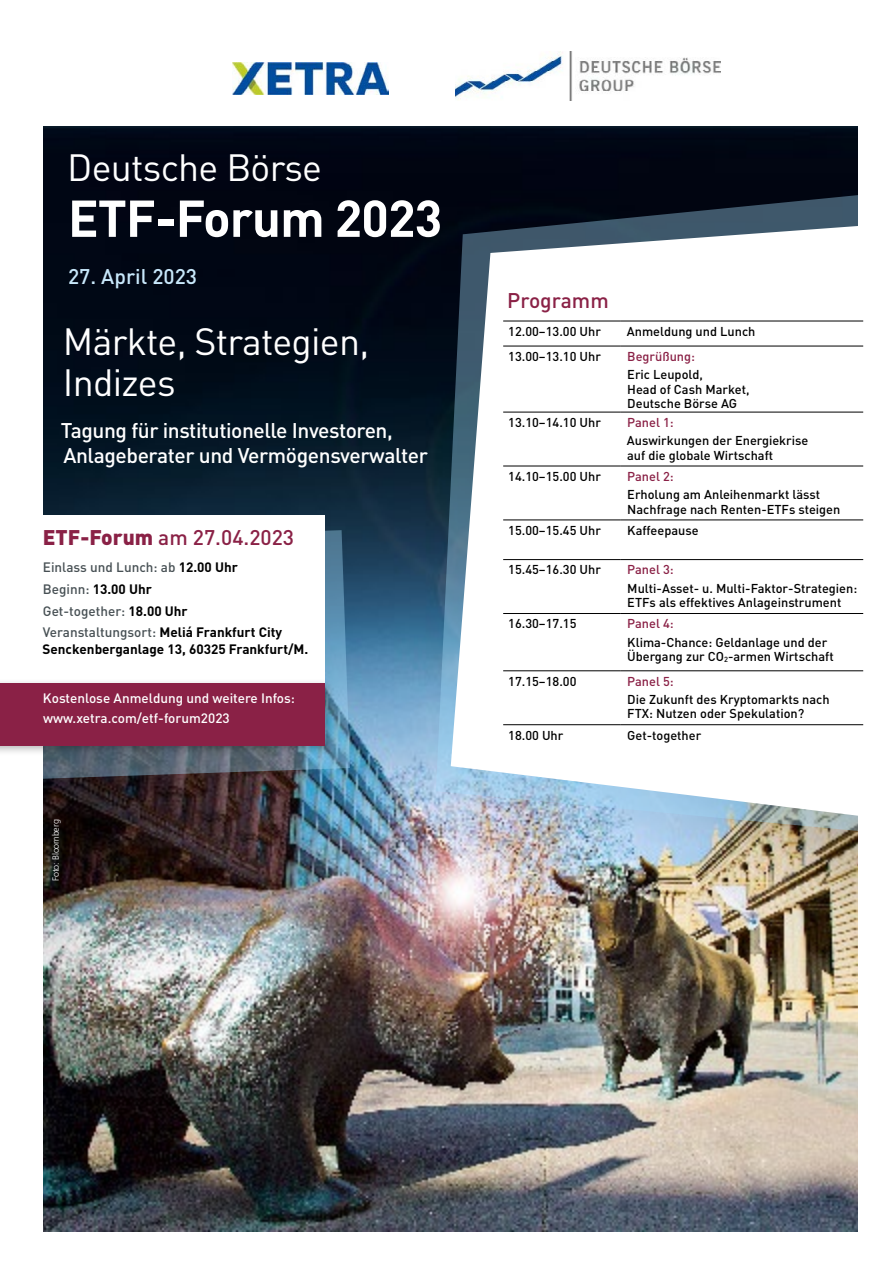
<style>
.page{position:relative;width:893px;height:1263px;background:#fff}
.page>*{position:absolute;margin:0;border:0;box-sizing:border-box;transform-origin:0 0}
.t1{font:700 51px "DIN";letter-spacing:-.02em;color:#fff}
.t2{font:37.5px/40.5px "DIN";letter-spacing:-.02em;color:#fff}
.t3{font:500 21px/25.5px "DIN";letter-spacing:-.02em;color:#fff}
.t4{font:500 21px "DIN";color:#8a2146}
.t5{font:500 21px "DIN";color:#c8e8fb}
.t6{font:500 13.5px/21.6px "DIN";color:#475054}
.t7{font:500 13.5px/20.1px "DIN";color:#fff}
.t8{font:700 13.5px "DIN";color:#000}
.t9{font:500 12.75px/18.5px "DIN";color:#000}
.t10{font:300 9px "Frutiger";letter-spacing:-.02em;color:#fff}
.s1{font-weight:900}
.s2{font-weight:700;color:#000}
.s3{color:#8a2146}
</style>
<div class="page">
<img style="left:43px;top:126px;width:815px;height:1106px">
<svg style="left:43px;top:530px;width:307px;height:249px;background:#577389"></svg>
<img style="left:436px;top:193px;width:422px;height:642px">
<svg style="left:451px;top:225px;width:408px;height:593px"></svg>
<div style="left:40px;top:515px;width:284px;height:195px;background:#fff"></div>
<div style="left:0;top:678px;width:336px;height:78px;background:#000;opacity:.3"></div>
<div style="left:0;top:683px;width:324px;height:62px;background:#8a2146"></div>
<img style="left:455px;top:52px;width:265px;height:48px">
<img style="left:232px;top:63px;width:156px;height:32px">
<hr style="left:503px;top:321px;width:118px;height:1px;background:#000">
<hr style="left:621px;top:321px;width:242px;height:1px;background:#000">
<hr style="left:503px;top:346px;width:118px;height:1px;background:#000">
<hr style="left:621px;top:346px;width:242px;height:1px;background:#000">
<hr style="left:503px;top:412px;width:118px;height:1px;background:#000">
<hr style="left:621px;top:412px;width:242px;height:1px;background:#000">
<hr style="left:503px;top:466px;width:118px;height:1px;background:#000">
<hr style="left:621px;top:466px;width:242px;height:1px;background:#000">
<hr style="left:503px;top:520px;width:118px;height:1px;background:#000">
<hr style="left:621px;top:520px;width:242px;height:1px;background:#000">
<hr style="left:503px;top:559px;width:118px;height:1px;background:#000">
<hr style="left:621px;top:559px;width:242px;height:1px;background:#000">
<hr style="left:503px;top:613px;width:118px;height:1px;background:#000">
<hr style="left:621px;top:613px;width:242px;height:1px;background:#000">
<hr style="left:503px;top:670px;width:118px;height:1px;background:#000">
<hr style="left:621px;top:670px;width:242px;height:1px;background:#000">
<hr style="left:503px;top:724px;width:118px;height:1px;background:#000">
<hr style="left:621px;top:724px;width:242px;height:1px;background:#000">
<p class="t2" style="left:67px;top:146px;width:256px">Deutsche Börse</p>
<p class="t1" style="left:68px;top:185px;width:376px">ETF-Forum 2023</p>
<p class="t5" style="left:68px;top:263px;width:131px">27. April 2023</p>
<p class="t2" style="left:63px;top:321px;width:308px">Märkte, Strategien,<br>Indizes</p>
<p class="t3" style="left:61px;top:417px;width:368px">Tagung für institutionelle Investoren,<br>Anlageberater und Vermögensverwalter</p>
<p class="t4" style="left:43px;top:524px;width:253px"><span class="s1">ETF-Forum</span> am 27.04.2023</p>
<p class="t6" style="left:43px;top:556px;width:241px">Einlass und Lunch: ab <span class="s2">12.00 Uhr<br></span>Beginn: <span class="s2">13.00 Uhr<br></span>Get-together: <span class="s2">18.00 Uhr<br></span>Veranstaltungsort: <span class="s2">Meliá Frankfurt City</span></p>
<p class="t8" style="left:43px;top:640px;width:267px">Senckenberganlage 13, 60325 Frankfurt/M.</p>
<p class="t7" style="left:43px;top:687px;width:254px">Kostenlose Anmeldung und weitere Infos: www.xetra.com/etf-forum2023</p>
<p class="t10" style="left:50px;top:881px;width:63px;rotate:-90deg">Foto: Bloomberg</p>
<p class="t4" style="left:507px;top:287px;width:103px">Programm</p>
<p class="t9" style="left:508px;top:321px;width:94px">12.00–13.00 Uhr</p>
<p class="t9" style="left:627px;top:321px;width:130px">Anmeldung und Lunch</p>
<p class="t9" style="left:508px;top:347px;width:94px">13.00–13.10 Uhr</p>
<p class="t9" style="left:627px;top:347px;width:77px"><span class="s3">Begrüßung:<br></span>Eric Leupold,</p>
<p class="t9" style="left:627px;top:381px;width:124px;line-height:14.2px">Head of Cash Market,<br>Deutsche Börse AG</p>
<p class="t9" style="left:508px;top:413px;width:94px">13.10–14.10 Uhr</p>
<p class="t9" style="left:627px;top:413px;width:183px"><span class="s3">Panel 1:<br></span>Auswirkungen der Energiekrise</p>
<p class="t9" style="left:627px;top:445px;width:148px">auf die globale Wirtschaft</p>
<p class="t9" style="left:508px;top:466px;width:94px">14.10–15.00 Uhr</p>
<p class="t9" style="left:627px;top:466px;width:194px"><span class="s3">Panel 2:<br></span>Erholung am Anleihenmarkt lässt</p>
<p class="t9" style="left:627px;top:499px;width:215px">Nachfrage nach Renten-ETFs steigen</p>
<p class="t9" style="left:508px;top:520px;width:94px">15.00–15.45 Uhr</p>
<p class="t9" style="left:627px;top:520px;width:73px">Kaffeepause</p>
<p class="t9" style="left:508px;top:560px;width:94px">15.45–16.30 Uhr</p>
<p class="t9" style="left:627px;top:560px;width:231px"><span class="s3">Panel 3:<br></span>Multi-Asset- u. Multi-Faktor-Strategien:</p>
<p class="t9" style="left:627px;top:593px;width:216px">ETFs als effektives Anlageinstrument</p>
<p class="t9" style="left:508px;top:614px;width:70px">16.30–17.15</p>
<p class="t9" style="left:627px;top:614px;width:202px"><span class="s3">Panel 4:<br></span>Klima-Chance: Geldanlage und der</p>
<p class="t9" style="left:627px;top:647px;width:208px">Übergang zur CO<sub>2</sub>-armen Wirtschaft</p>
<p class="t9" style="left:508px;top:671px;width:70px">17.15–18.00</p>
<p class="t9" style="left:627px;top:671px;width:204px"><span class="s3">Panel 5:<br></span>Die Zukunft des Kryptomarkts nach</p>
<p class="t9" style="left:627px;top:704px;width:179px">FTX: Nutzen oder Spekulation?</p>
<p class="t9" style="left:508px;top:725px;width:57px">18.00 Uhr</p>
<p class="t9" style="left:627px;top:725px;width:75px">Get-together</p>
</div>
